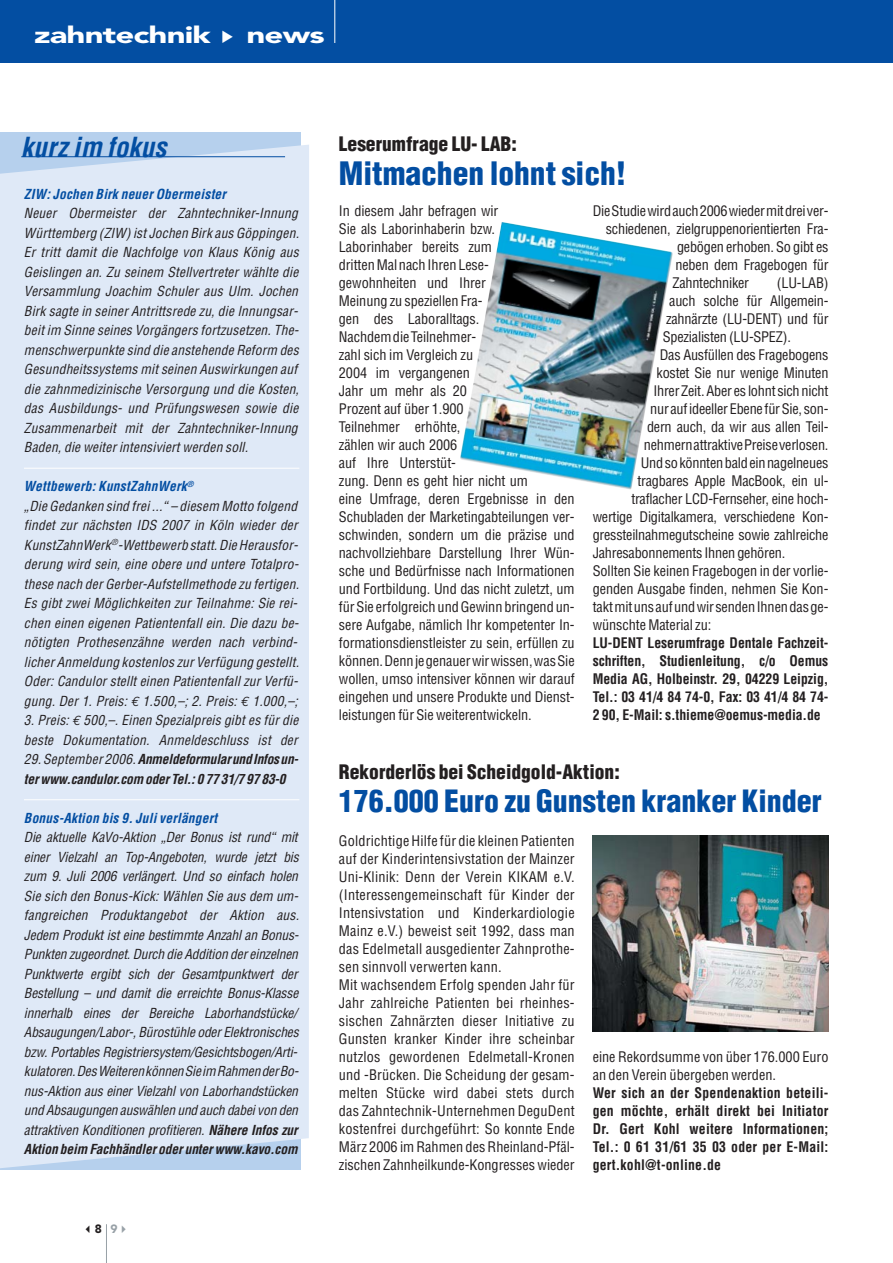
<style>
.page{position:relative;width:893px;height:1263px;background:#fff}
.page>*{position:absolute;margin:0;border:0;box-sizing:border-box;transform-origin:0 0}
.t1{font:900 condensed 31.5px "Helvetica";color:#034ea2}
.t2{font:900 condensed 30px "Helvetica";color:#034ea2}
.t3{font:italic 700 condensed 27px "Helvetica";color:#034ea2}
.t4{font:900 23.1px "Avenir";letter-spacing:-.025em;color:#fff;scale:1.43 1}
.t5{font:900 condensed 19.5px "Helvetica";color:#231f20}
.t6{font:condensed 14.25px/18px "Helvetica";letter-spacing:-.005em;color:#231f20}
.t7{font:condensed 14.25px/18px "Helvetica";letter-spacing:.015em;color:#231f20}
.t8{font:700 condensed 14.25px/18px "Helvetica";letter-spacing:-.005em;color:#231f20;text-align:justify}
.t9{font:italic condensed 13.5px/19.5px "Helvetica";letter-spacing:-.01em;color:#231f20}
.t10{font:italic condensed 13.5px/19.5px "Helvetica";letter-spacing:.015em;color:#231f20}
.t11{font:italic 700 condensed 13.5px "Helvetica";color:#034ea2}
.t12{font:900 12px "Avenir";color:#231f20}
.s1{font-weight:700;color:#034ea2}
.s2{font-family:"Euro Mono";font-stretch:normal}
.s3{font-weight:700}
.s4{color:#98a1a7}
</style>
<div class="page">
<hr style="left:106px;top:1224px;width:1px;height:39px;background:#98a1a7">
<div style="left:0;top:0;width:893px;height:63px;background:#034ea2"></div>
<hr style="left:334px;top:0;width:1px;height:43px;background:#fff">
<div style="left:0;top:145px;width:309px;height:1025px;background:#dfe9f7"></div>
<hr style="left:24px;top:468px;width:275px;height:1px;background:#fff">
<hr style="left:24px;top:799px;width:275px;height:1px;background:#fff">
<hr style="left:21px;top:156px;width:264px;height:1px;background:#034ea2">
<img style="left:460px;top:222px;width:213px;height:268px">
<img style="left:592px;top:836px;width:237px;height:196px">
<h3 class="t4" style="left:34px;top:26px;width:125px">zahntechnik</h3>
<h3 class="t4" style="left:246px;top:26px;width:56px">news</h3>
<h3 class="t3" style="left:21px;top:137px;width:152px">kurz im fokus</h3>
<h3 class="t5" style="left:339px;top:136px;width:179px">Leserumfrage LU- LAB:</h3>
<h1 class="t1" style="left:339px;top:161px;width:289px">Mitmachen lohnt sich!</h1>
<p class="t11" style="left:24px;top:189px;width:206px">ZIW:Jochen Birk neuer Obermeister</p>
<p class="t10" style="left:24px;top:205px;width:279px">Neuer Obermeister der Zahntechniker-Innung Württemberg (ZIW) istJochen Birk aus Göppingen.<br>Er tritt damit die Nachfolge von Klaus König aus Geislingen an. Zu seinem Stellvertreter wählte die Versammlung Joachim Schuler aus Ulm. Jochen Birk sagte in seiner Antrittsrede zu,die Innungsar&shy;beitim Sinne seines Vorgängers fortzusetzen.The&shy;menschwerpunkte sind die anstehende Reform des Gesundheitssystems mitseinen Auswirkungen auf die zahnmedizinische Versorgung und die Kosten, das Ausbildungs- und Prüfungswesen sowie die Zusammenarbeit mit der Zahntechniker-Innung Baden,die weiter intensiviertwerden soll.</p>
<p class="t9" style="left:24px;top:478px;width:279px"><span class="s1">Wettbewerb:KunstZahnWerk</span><sup>®<br></sup>„Die Gedanken sind frei...“ – diesem Motto folgend findet zur nächsten IDS 2007 in Köln wieder der KunstZahnWerk<sup>®</sup> -Wettbewerb statt.Die Herausfor&shy;derung wird sein, eine obere und untere Totalpro&shy;these nach der Gerber-Aufstellmethode zu fertigen.<br>Es gibt zwei Möglichkeiten zur Teilnahme: Sie rei&shy;chen einen eigenen Patientenfall ein. Die dazu be&shy;nötigten Prothesenzähne werden nach verbind&shy;licher Anmeldung kostenlos zur Verfügung gestellt.<br>Oder:Candulor stellteinen Patientenfallzur Verfü&shy;gung. Der 1. Preis: <span class="s2">€</span> 1.500,–; 2. Preis: <span class="s2">€</span> 1.000,–; 3.Preis:<span class="s2">€</span> 500,–.Einen Spezialpreis gibtes für die beste Dokumentation. Anmeldeschluss ist der 29.September 2006.<span class="s3">Anmeldeformularund Infos un&shy;terwww.candulor.com oderTel.:0 77 31/7 97 83-0</span></p>
<p class="t11" style="left:24px;top:813px;width:197px">Bonus-Aktion bis 9. Juliverlängert</p>
<p class="t9" style="left:24px;top:829px;width:279px">Die aktuelle KaVo-Aktion „Der Bonus ist rund“ mit einer Vielzahl an Top-Angeboten, wurde jetzt bis zum 9. Juli 2006 verlängert. Und so einfach holen Sie sich den Bonus-Kick: Wählen Sie aus dem um&shy;fangreichen Produktangebot der Aktion aus.<br>Jedem Produkt ist eine bestimmte Anzahl an Bonus-Punkten zugeordnet.Durch die Addition dereinzelnen Punktwerte ergibt sich der Gesamtpunktwert der Bestellung – und damit die erreichte Bonus-Klasse innerhalb eines der Bereiche Laborhandstücke/ Absaugungen/Labor-,Bürostühle oderElektronisches bzw.Portables Registriersystem/Gesichtsbogen/Arti&shy;kulatoren.Des Weiteren können Sie im Rahmen derBo&shy;nus-Aktion aus einer Vielzahl von Laborhandstücken und Absaugungen auswählen und auch dabeivon den attraktiven Konditionen profitieren. <span class="s3">Nähere Infos zur Aktion beim Fachhändleroderunterwww.kavo.com</span></p>
<p class="t12" style="left:95px;top:1224px;width:24px">8 <span class="s4">9</span></p>
<p class="t6" style="left:339px;top:203px;width:237px">In diesem Jahr befragen wir<br>Sie als Laborinhaberin bzw.<br>Laborinhaber bereits zum<br>dritten Mal nach Ihren Lese-<br>gewohnheiten und Ihrer<br>Meinung zu speziellen Fra-<br>gen des Laboralltags.<br>Nachdem die Teilnehmer-<br>zahl sich im Vergleich zu<br>2004 im vergangenen<br>Jahr um mehr als 20<br>Prozent auf über 1.900<br>Teilnehmer erhöhte,<br>zählen wir auch 2006<br>auf Ihre Unterstüt-<br>zung. Denn es geht hier nicht um<br>eine Umfrage, deren Ergebnisse in den<br>Schubladen der Marketingabteilungen ver&shy;schwinden, sondern um die präzise und nachvollziehbare Darstellung Ihrer Wün&shy;sche und Bedürfnisse nach Informationen und Fortbildung. Und das nicht zuletzt, um für Sie erfolgreich und Gewinn bringend un&shy;sere Aufgabe, nämlich Ihr kompetenter In&shy;formationsdienstleister zu sein, erfüllen zu können. Denn je genauer wir wissen, was Sie wollen, umso intensiver können wir darauf eingehen und unsere Produkte und Dienst&shy;leistungen für Sie weiterentwickeln.</p>
<p class="t6" style="left:593px;top:203px;width:237px">Die Studie wird auch 2006 wieder mit drei ver-</p>
<p class="t6" style="left:606px;top:221px;width:224px">schiedenen, zielgruppenorientierten Fra-</p>
<p class="t6" style="left:677px;top:239px;width:153px">gebögen erhoben. So gibt es</p>
<p class="t6" style="left:676px;top:257px;width:154px">neben dem Fragebogen für</p>
<p class="t6" style="left:672px;top:275px;width:78px">Zahntechniker</p>
<p class="t6" style="left:777px;top:275px;width:53px">(LU-LAB)</p>
<p class="t6" style="left:669px;top:293px;width:161px">auch solche für Allgemein-</p>
<p class="t6" style="left:666px;top:311px;width:164px">zahnärzte (LU-DENT) und für</p>
<p class="t6" style="left:663px;top:329px;width:129px">Spezialisten (LU-SPEZ).</p>
<p class="t6" style="left:660px;top:347px;width:170px">Das Ausfüllen des Fragebogens</p>
<p class="t6" style="left:657px;top:365px;width:173px">kostet Sie nur wenige Minuten</p>
<p class="t6" style="left:653px;top:383px;width:177px">Ihrer Zeit. Aber es lohnt sich nicht</p>
<p class="t6" style="left:650px;top:401px;width:180px">nur auf ideeller Ebene für Sie, son-</p>
<p class="t6" style="left:647px;top:419px;width:183px">dern auch, da wir aus allen Teil-</p>
<p class="t6" style="left:644px;top:437px;width:186px">nehmern attraktive Preise verlosen.</p>
<p class="t6" style="left:641px;top:455px;width:189px">Und so könnten bald ein nagelneues</p>
<p class="t6" style="left:637px;top:473px;width:192px">tragbares Apple MacBook, ein ul-</p>
<p class="t6" style="left:631px;top:491px;width:199px">traflacher LCD-Fernseher, eine hoch-</p>
<p class="t6" style="left:593px;top:509px;width:237px">wertige Digitalkamera, verschiedene Kon-</p>
<p class="t6" style="left:593px;top:527px;width:237px">gressteilnahmegutscheine sowie zahlreiche</p>
<p class="t6" style="left:593px;top:545px;width:194px">Jahresabonnements Ihnen gehören.</p>
<p class="t6" style="left:593px;top:563px;width:237px">Sollten Sie keinen Fragebogen in der vorlie-</p>
<p class="t6" style="left:593px;top:581px;width:237px">genden Ausgabe finden, nehmen Sie Kon-</p>
<p class="t6" style="left:593px;top:599px;width:237px">takt mit uns auf und wir senden Ihnen das ge-</p>
<p class="t6" style="left:593px;top:617px;width:120px">wünschte Material zu:</p>
<p class="t8" style="left:593px;top:635px;width:237px">LU-DENT Leserumfrage Dentale Fachzeit&shy;schriften, Studienleitung, c/o Oemus Media AG, Holbeinstr. 29, 04229 Leipzig, Tel.: 03 41/4 84 74-0, Fax: 03 41/4 84 74- 2 90, E-Mail: s.thieme@oemus-media.de</p>
<h3 class="t5" style="left:339px;top:765px;width:282px">Rekorderlös bei Scheidgold-Aktion:</h3>
<h2 class="t2" style="left:339px;top:790px;width:484px">176.000 Euro zu Gunsten kranker Kinder</h2>
<p class="t7" style="left:339px;top:833px;width:237px">Goldrichtige Hilfe für die kleinen Patienten auf der Kinderintensivstation der Mainzer Uni-Klinik: Denn der Verein KIKAM e.V. (Interessengemeinschaft für Kinder der Intensivstation und Kinderkardiologie Mainz e.V.) beweist seit 1992, dass man das Edelmetall ausgedienter Zahnprothe&shy;sen sinnvoll verwerten kann.<br>Mit wachsendem Erfolg spenden Jahr für Jahr zahlreiche Patienten bei rheinhes&shy;sischen Zahnärzten dieser Initiative zu Gunsten kranker Kinder ihre scheinbar nutzlos gewordenen Edelmetall-Kronen und -Brücken. Die Scheidung der gesam&shy;melten Stücke wird dabei stets durch das Zahntechnik-Unternehmen DeguDent kostenfrei durchgeführt: So konnte Ende März 2006 im Rahmen des Rheinland-Pfäl&shy;zischen Zahnheilkunde-Kongresses wieder</p>
<p class="t6" style="left:593px;top:1049px;width:237px">eine Rekordsumme von über 176.000 Euro an den Verein übergeben werden.</p>
<p class="t8" style="left:593px;top:1085px;width:237px">Wer sich an der Spendenaktion beteili&shy;gen möchte, erhält direkt bei Initiator Dr. Gert Kohl weitere Informationen; Tel.: 0 61 31/61 35 03 oder per E-Mail: gert.kohl@t-online.de</p>
</div>
